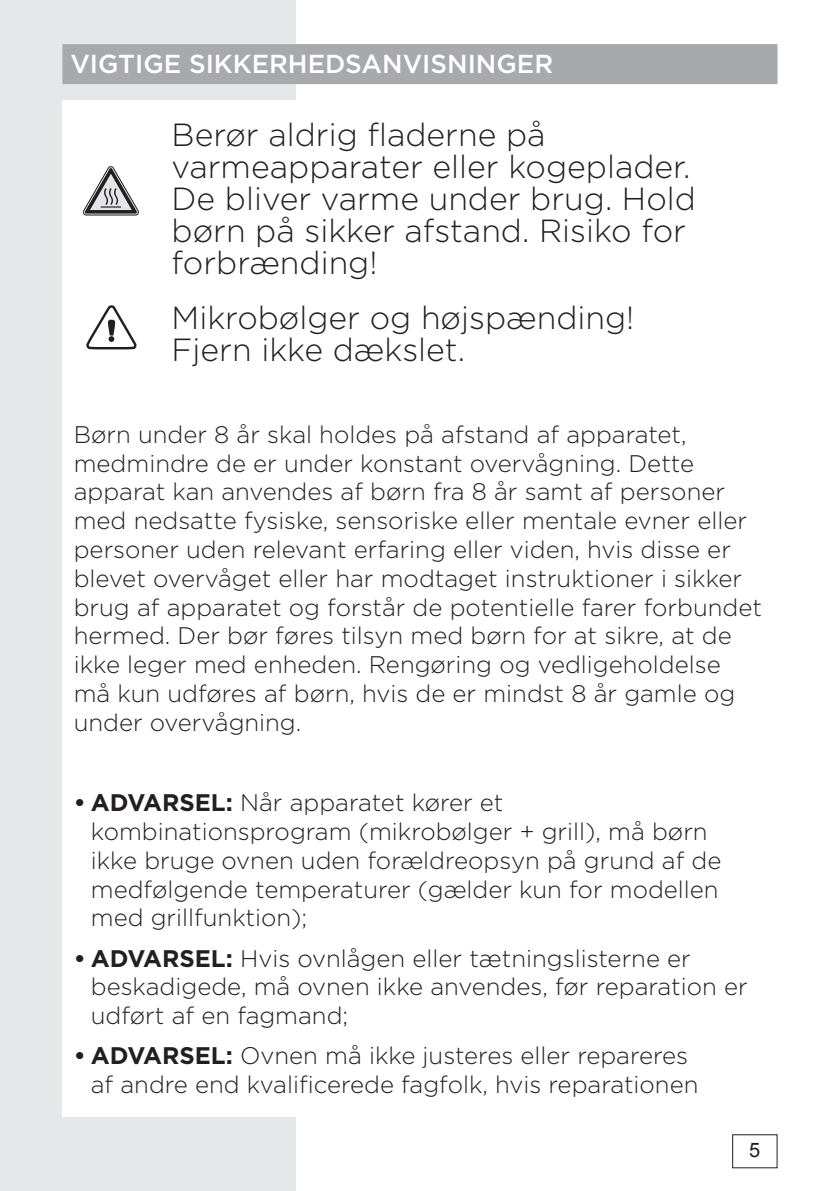
<style>
.page{position:relative;width:840px;height:1191px;background:#fff}
.page>*{position:absolute;margin:0;border:0;box-sizing:border-box;transform-origin:0 0}
.t1{font:300 32px/32px "Gotham";color:#231f20}
.t2{font:500 26px "Gotham";color:#fff}
.t3{font:300 24px/28.8px "Gotham";color:#231f20}
.t4{font:20px "Arial";color:#231f20}
.s1{font-weight:700}
</style>
<div class="page">
<div style="left:0;top:0;width:295px;height:1191px;background:#e6e7e9"></div>
<div style="left:62px;top:101px;width:715px;height:1016px;background:#fff"></div>
<svg style="left:83px;top:167px;width:55px;height:48px"></svg>
<svg style="left:86px;top:305px;width:51px;height:45px"></svg>
<div style="left:62px;top:44px;width:715px;height:40px;background:#a8a9ad"></div>
<p class="t2" style="left:70px;top:47px;width:484px">VIGTIGE SIKKERHEDSANVISNINGER</p>
<h1 class="t1" style="left:171px;top:117px;width:525px">Berør aldrig fladerne på varmeapparater eller kogeplader.<br>De bliver varme under brug. Hold børn på sikker afstand. Risiko for forbrænding!</h1>
<h1 class="t1" style="left:171px;top:300px;width:464px">Mikrobølger og højspænding!<br>Fjern ikke dækslet.</h1>
<p class="t3" style="left:74px;top:419px;width:689px">Børn under 8 år skal holdes på afstand af apparatet, medmindre de er under konstant overvågning. Dette apparat kan anvendes af børn fra 8 år samt af personer med nedsatte fysiske, sensoriske eller mentale evner eller personer uden relevant erfaring eller viden, hvis disse er blevet overvåget eller har modtaget instruktioner i sikker brug af apparatet og forstår de potentielle farer forbundet hermed. Der bør føres tilsyn med børn for at sikre, at de ikke leger med enheden. Rengøring og vedligeholdelse må kun udføres af børn, hvis de er mindst 8 år gamle og under overvågning.</p>
<p class="t3" style="left:91px;top:787px;width:631px;text-indent:-17px"><span class="s1">• ADVARSEL:</span> Når apparatet kører et kombinationsprogram (mikrobølger + grill), må børn ikke bruge ovnen uden forældreopsyn på grund af de medfølgende temperaturer (gælder kun for modellen med grillfunktion);</p>
<p class="t3" style="left:91px;top:943px;width:658px;text-indent:-17px"><span class="s1">• ADVARSEL:</span> Hvis ovnlågen eller tætningslisterne er beskadigede, må ovnen ikke anvendes, før reparation er udført af en fagmand;</p>
<p class="t3" style="left:91px;top:1040px;width:608px;text-indent:-17px"><span class="s1">• ADVARSEL:</span> Ovnen må ikke justeres eller repareres af andre end kvalificerede fagfolk, hvis reparationen</p>
<p class="t4" style="left:748px;top:1137px;width:13px">5</p>
</div>
